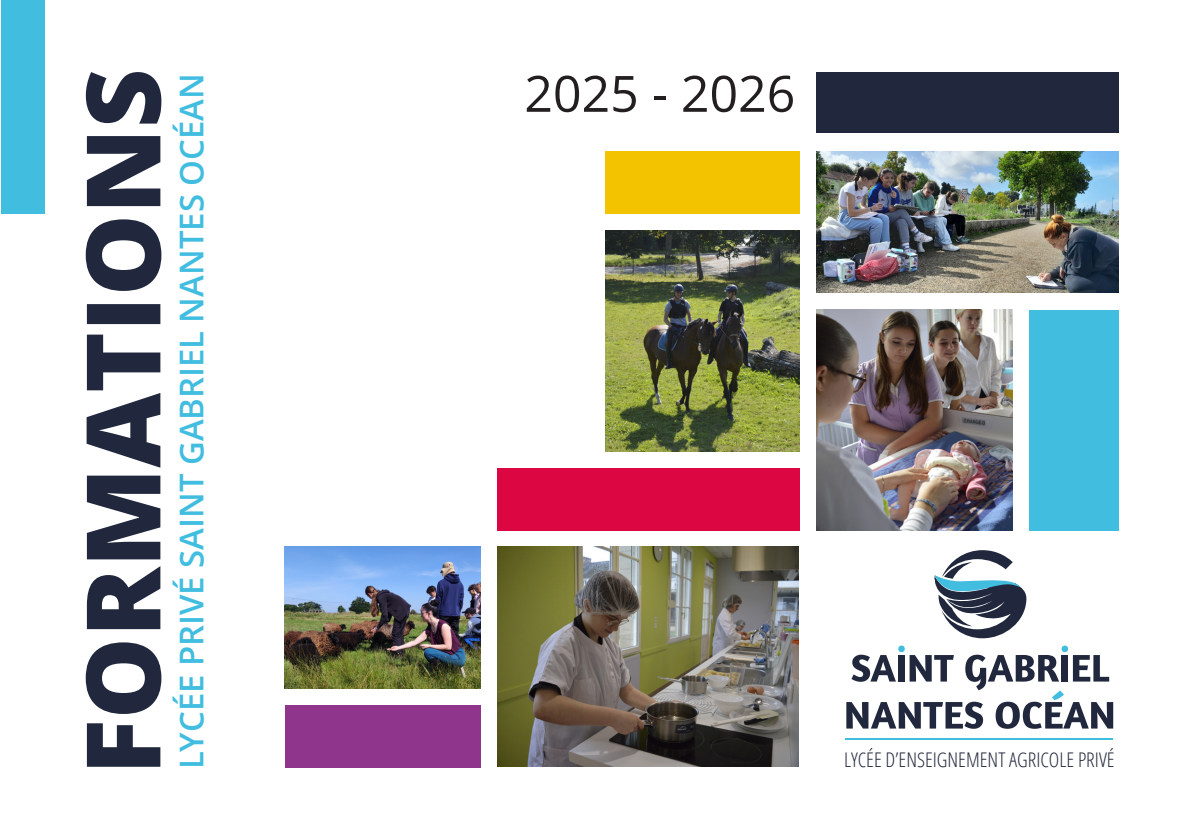
<style>
.page{position:relative;width:1191px;height:840px;background:#fff}
.page>*{position:absolute;margin:0;border:0;box-sizing:border-box;transform-origin:0 0}
.t1{font:50px "Open Sans";color:#231f20}
.t2{font:600 32.8px "Open Sans";color:#41bde0}
.t3{font:300 20.2px "Open Sans Condensed";color:#24293d}
</style>
<div class="page">
<div style="left:285px;top:705px;width:195px;height:62px;background:#8f368c"></div>
<div style="left:497px;top:468px;width:302px;height:62px;background:#dc0742"></div>
<div style="left:605px;top:151px;width:194px;height:62px;background:#f4c300"></div>
<img style="left:816px;top:309px;width:196px;height:221px">
<img style="left:497px;top:546px;width:302px;height:220px">
<img style="left:605px;top:230px;width:194px;height:221px">
<svg style="left:934px;top:550px;width:93px;height:88px"></svg>
<hr style="left:845px;top:737px;width:268px;height:2px;background:#41bde0">
<svg style="left:846px;top:645px;width:267px;height:83px"></svg>
<div style="left:1px;top:0;width:44px;height:213px;background:#41bde0"></div>
<div style="left:816px;top:72px;width:303px;height:61px;background:#21283d"></div>
<img style="left:285px;top:546px;width:195px;height:142px">
<div style="left:1029px;top:309px;width:90px;height:221px;background:#41bde0"></div>
<img style="left:816px;top:151px;width:303px;height:141px">
<svg style="left:86px;top:72px;width:75px;height:694px;fill:#21283d"></svg>
<p class="t2" style="left:169px;top:768px;width:696px;rotate:-90deg">LYCÉE PRIVÉ SAINT GABRIEL NANTES OCÉAN</p>
<p class="t1" style="left:524px;top:59px;width:272px">2025 - 2026</p>
<p class="t3" style="left:844px;top:745px;width:272px">LYCÉE D’ENSEIGNEMENT AGRICOLE PRIVÉ</p>
</div>
